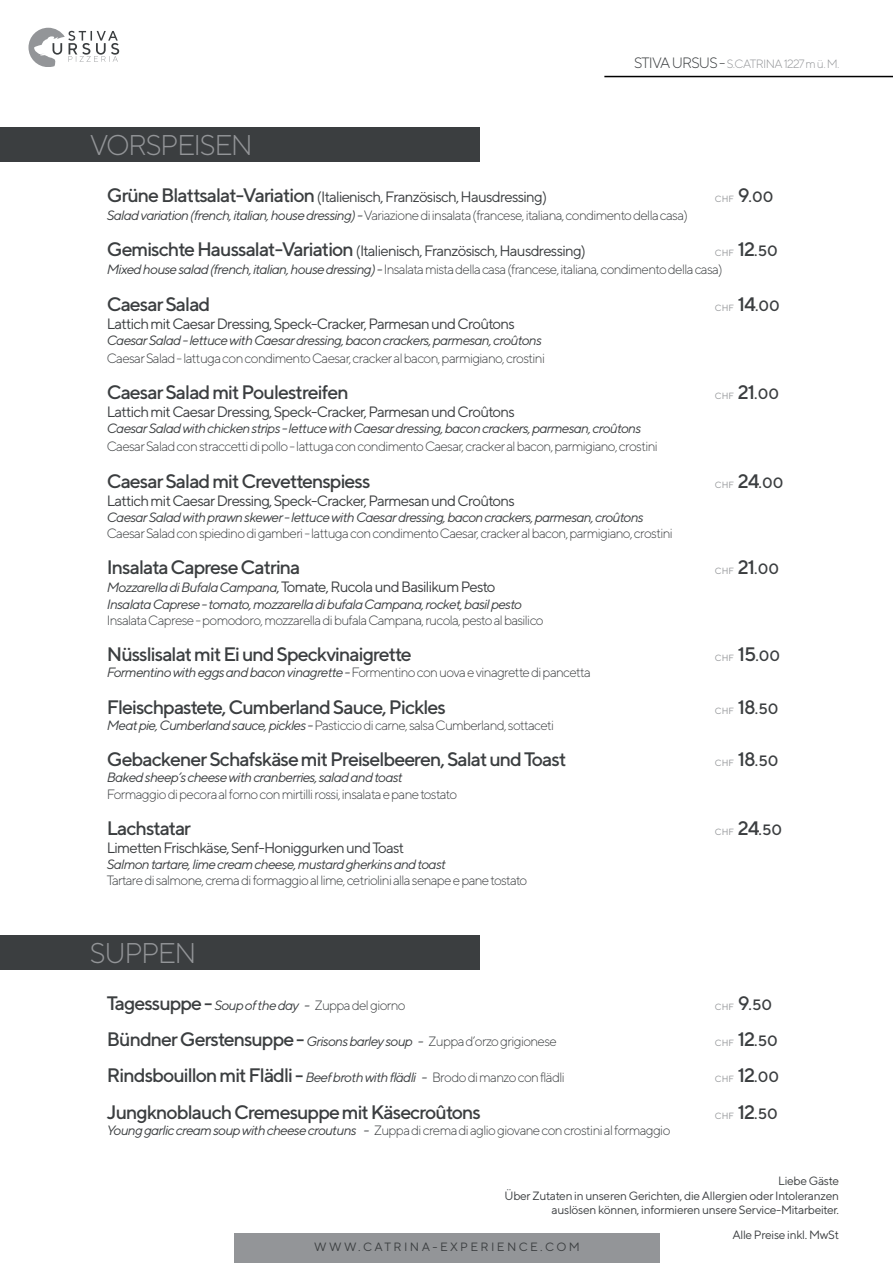
<style>
.page{position:relative;width:893px;height:1263px;background:#fff}
.page>*{position:absolute;margin:0;border:0;box-sizing:border-box;transform-origin:0 0}
.t1{font:300 28.5px "TT Norms";letter-spacing:-.05em;color:#939598}
.t2{font:500 19.5px "TT Norms";letter-spacing:-.05em;color:#3b3e40}
.t3{font:15px "TT Norms";letter-spacing:-.05em;color:#3b3e40}
.t4{font:300 13.5px "TT Norms";letter-spacing:-.05em;color:#3b3e40}
.t5{font:italic 13.5px "TT Norms";letter-spacing:-.05em;color:#3b3e40}
.t6{font:12px/14.4px "TT Norms";letter-spacing:-.025em;color:#3b3e40;text-align:right}
.t7{font:300 12px "TT Norms";letter-spacing:-.05em;color:#939598}
.t8{font:12px "TT Norms";letter-spacing:.2em;color:#3b3e40}
.t9{font:9px "TT Norms";color:#939598}
.s1{font-size:15px;color:#3b3e40}
.s2{font-weight:500;font-size:19.5px}
.s3{font-weight:500;font-size:19.5px;color:#3b3e40}
.s4{font-weight:500;font-size:15px;color:#3b3e40}
.s5{font-weight:400;font-style:italic}
.s6{font-style:italic;font-size:13.5px}
.s7{font-weight:400;font-style:italic;font-size:13.5px}
.s8{font-weight:300;font-size:13.5px}
</style>
<div class="page">
<div style="left:1px;top:128px;width:479px;height:34px;background:#3b3e40"></div>
<div style="left:0;top:935px;width:479px;height:34px;background:#3b3e40"></div>
<hr style="left:604px;top:76px;width:289px;height:1px;background:#000">
<div style="left:234px;top:1233px;width:426px;height:30px;background:#939598"></div>
<svg style="left:29px;top:28px;width:90px;height:39px"></svg>
<p class="t7" style="left:634px;top:57px;width:207px"><span class="s1">STIVA URSUS -</span> S.CATRINA 1227 m ü. M.</p>
<h1 class="t1" style="left:90px;top:127px;width:165px">VORSPEISEN</h1>
<p class="t3" style="left:107px;top:188px;width:442px"><span class="s2">Grüne Blattsalat-Variation</span> (Italienisch, Französisch, Hausdressing)</p>
<p class="t9" style="left:715px;top:193px;width:60px">CHF <span class="s3">9</span><span class="s4">.00</span></p>
<p class="t4" style="left:107px;top:207px;width:583px"><span class="s5">Salad variation (french, italian, house dressing) -</span> Variazione di insalata (francese, italiana, condimento della casa)</p>
<p class="t3" style="left:107px;top:242px;width:481px"><span class="s2">Gemischte Haussalat-Variation</span> (Italienisch, Französisch, Hausdressing)</p>
<p class="t9" style="left:715px;top:248px;width:64px">CHF <span class="s3">12</span><span class="s4">.50</span></p>
<p class="t4" style="left:107px;top:261px;width:617px"><span class="s5">Mixed house salad (french, italian, house dressing) -</span> Insalata mista della casa (francese, italiana, condimento della casa)</p>
<h2 class="t2" style="left:107px;top:292px;width:105px">Caesar Salad</h2>
<p class="t9" style="left:715px;top:302px;width:66px">CHF <span class="s3">14</span><span class="s4">.00</span></p>
<p class="t3" style="left:107px;top:314px;width:409px">Lattich mit Caesar Dressing, Speck-Cracker, Parmesan und Croûtons</p>
<p class="t5" style="left:107px;top:332px;width:436px">Caesar Salad - lettuce with Caesar dressing, bacon crackers, parmesan, croûtons</p>
<p class="t4" style="left:107px;top:350px;width:440px">Caesar Salad - lattuga con condimento Caesar, cracker al bacon, parmigiano, crostini</p>
<h2 class="t2" style="left:107px;top:380px;width:243px">Caesar Salad mit Poulestreifen</h2>
<p class="t9" style="left:715px;top:390px;width:66px">CHF <span class="s3">21</span><span class="s4">.00</span></p>
<p class="t3" style="left:107px;top:403px;width:409px">Lattich mit Caesar Dressing, Speck-Cracker, Parmesan und Croûtons</p>
<p class="t5" style="left:107px;top:420px;width:536px">Caesar Salad with chicken strips - lettuce with Caesar dressing, bacon crackers, parmesan, croûtons</p>
<p class="t4" style="left:107px;top:438px;width:553px">Caesar Salad con straccetti di pollo - lattuga con condimento Caesar, cracker al bacon, parmigiano, crostini</p>
<h2 class="t2" style="left:107px;top:469px;width:265px">Caesar Salad mit Crevettenspiess</h2>
<p class="t9" style="left:715px;top:479px;width:70px">CHF <span class="s3">24</span><span class="s4">.00</span></p>
<p class="t3" style="left:107px;top:491px;width:409px">Lattich mit Caesar Dressing, Speck-Cracker, Parmesan und Croûtons</p>
<p class="t5" style="left:107px;top:509px;width:538px">Caesar Salad with prawn skewer - lettuce with Caesar dressing, bacon crackers, parmesan, croûtons</p>
<p class="t4" style="left:107px;top:525px;width:567px">Caesar Salad con spiedino di gamberi - lattuga con condimento Caesar, cracker al bacon, parmigiano, crostini</p>
<h2 class="t2" style="left:107px;top:555px;width:195px">Insalata Caprese Catrina</h2>
<p class="t9" style="left:715px;top:566px;width:66px">CHF <span class="s3">21</span><span class="s4">.00</span></p>
<p class="t3" style="left:107px;top:578px;width:390px"><span class="s6">Mozzarella di Bufala Campana</span>, Tomate, Rucola und Basilikum Pesto</p>
<p class="t5" style="left:107px;top:595px;width:417px">Insalata Caprese - tomato, mozzarella di bufala Campana, rocket, basil pesto</p>
<p class="t4" style="left:107px;top:612px;width:438px">Insalata Caprese - pomodoro, mozzarella di bufala Campana, rucola, pesto al basilico</p>
<h2 class="t2" style="left:107px;top:642px;width:306px">Nüsslisalat mit Ei und Speckvinaigrette</h2>
<p class="t9" style="left:715px;top:652px;width:67px">CHF <span class="s3">15</span><span class="s4">.00</span></p>
<p class="t4" style="left:107px;top:664px;width:485px"><span class="s5">Formentino with eggs and bacon vinagrette -</span> Formentino con uova e vinagrette di pancetta</p>
<h2 class="t2" style="left:107px;top:695px;width:341px">Fleischpastete, Cumberland Sauce, Pickles</h2>
<p class="t9" style="left:715px;top:705px;width:65px">CHF <span class="s3">18</span><span class="s4">.50</span></p>
<p class="t4" style="left:107px;top:717px;width:449px"><span class="s5">Meat pie, Cumberland sauce, pickles -</span> Pasticcio di carne, salsa Cumberland, sottaceti</p>
<h2 class="t2" style="left:107px;top:747px;width:461px">Gebackener Schafskäse mit Preiselbeeren, Salat und Toast</h2>
<p class="t9" style="left:715px;top:757px;width:65px">CHF <span class="s3">18</span><span class="s4">.50</span></p>
<p class="t5" style="left:107px;top:769px;width:297px">Baked sheep’s cheese with cranberries, salad and toast</p>
<p class="t4" style="left:107px;top:785px;width:352px">Formaggio di pecora al forno con mirtilli rossi, insalata e pane tostato</p>
<h2 class="t2" style="left:107px;top:816px;width:86px">Lachstatar</h2>
<p class="t9" style="left:715px;top:826px;width:69px">CHF <span class="s3">24</span><span class="s4">.50</span></p>
<p class="t3" style="left:107px;top:838px;width:299px">Limetten Frischkäse, Senf-Honiggurken und Toast</p>
<p class="t5" style="left:107px;top:856px;width:341px">Salmon tartare, lime cream cheese, mustard gherkins and toast</p>
<p class="t4" style="left:107px;top:872px;width:422px">Tartare di salmone, crema di formaggio al lime, cetriolini alla senape e pane tostato</p>
<h1 class="t1" style="left:90px;top:935px;width:108px">SUPPEN</h1>
<p class="t4" style="left:107px;top:997px;width:300px"><span class="s2">Tagessuppe -</span> <span class="s5">Soup of the day -</span> Zuppa del giorno</p>
<p class="t9" style="left:715px;top:1001px;width:59px">CHF <span class="s3">9</span><span class="s4">.50</span></p>
<p class="t4" style="left:107px;top:1033px;width:452px"><span class="s2">Bündner Gerstensuppe -</span> <span class="s5">Grisons barley soup -</span> Zuppa d’orzo grigionese</p>
<p class="t9" style="left:715px;top:1037px;width:64px">CHF <span class="s3">12</span><span class="s4">.50</span></p>
<h2 class="t2" style="left:107px;top:1063px;width:459px">Rindsbouillon mit Flädli - <span class="s7">Beef broth with flädli -</span> <span class="s8">Brodo di manzo con flädli</span></h2>
<p class="t9" style="left:715px;top:1074px;width:66px">CHF <span class="s3">12</span><span class="s4">.00</span></p>
<h2 class="t2" style="left:107px;top:1100px;width:375px">Jungknoblauch Cremesuppe mit Käsecroûtons</h2>
<p class="t9" style="left:715px;top:1110px;width:64px">CHF <span class="s3">12</span><span class="s4">.50</span></p>
<p class="t4" style="left:107px;top:1122px;width:565px"><span class="s5">Young garlic cream soup with cheese croutuns -</span> Zuppa di crema di aglio giovane con crostini al formaggio</p>
<p class="t6" style="left:504px;top:1173px;width:336px">Liebe Gäste<br>Über Zutaten in unseren Gerichten, die Allergien oder Intoleranzen auslösen können, informieren unsere Service-Mitarbeiter.</p>
<p class="t6" style="left:732px;top:1228px;width:108px">Alle Preise inkl. MwSt</p>
<p class="t8" style="left:314px;top:1240px;width:267px">WWW.CATRINA-EXPERIENCE.COM</p>
</div>
